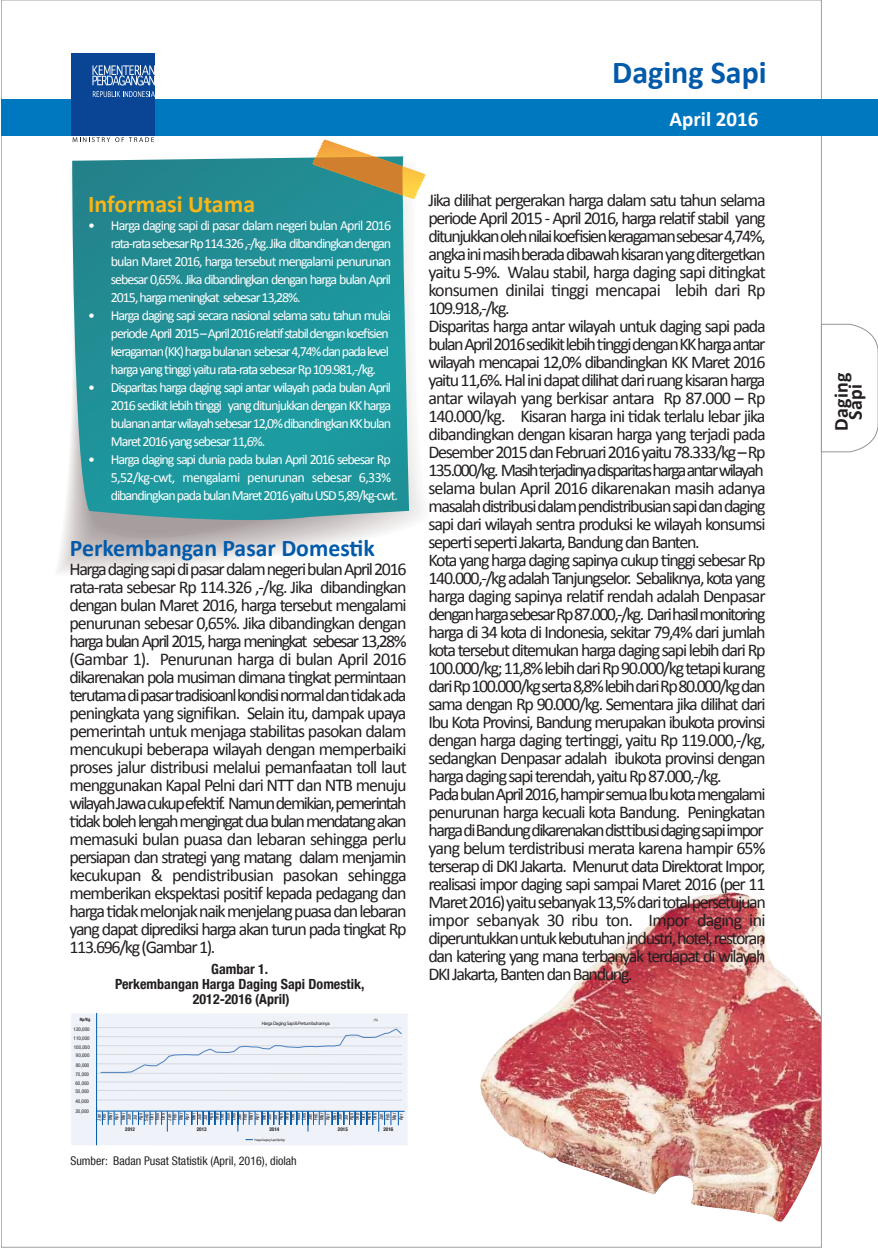
<style>
.page{position:relative;width:878px;height:1248px;background:#fff}
.page>*{position:absolute;margin:0;border:0;box-sizing:border-box;transform-origin:0 0}
.t1{font:700 32px "Calibri";color:#015aaa}
.t2{font:700 24px "Calibri";color:#015aaa}
.t3{font:700 24px "Calibri";color:#fbb515}
.t4{font:700 21px "Calibri";color:#fff}
.t5{font:700 20px "Calibri";letter-spacing:.02em;color:#231f20}
.t6{font:18px/18px "Calibri";letter-spacing:-.075em;color:#231f20;text-align:justify}
.t7{font:14px/18px "Calibri";letter-spacing:-.075em;color:#fff;text-align:justify}
.t8{font:700 condensed 14px/15px "Helvetica Neue LT Com";color:#231f20;text-align:center}
.t9{font:condensed 12px "Helvetica Neue LT Com";color:#231f20}
.t10{font:condensed 5.2px/5.6px "Helvetica Neue LT Com";color:#231f20}
.t11{font:700 condensed 5.2px "Helvetica Neue LT Com";color:#231f20}
.t12{font:5px "Myriad Pro";letter-spacing:-.075em;color:#231f20}
.t13{font:700 condensed 4.4px "Helvetica Neue LT Com";color:#231f20}
.t14{font:3.2px "Myriad Pro";letter-spacing:-.075em;color:#231f20}
.t15{font:condensed 3.2px "Helvetica Neue LT Com";color:#231f20}
</style>
<div class="page">
<svg style="left:68px;top:424px;width:280px;height:115px;background:#c2bbbc"></svg>
<svg style="left:72px;top:157px;width:337px;height:370px;background:#28959b"></svg>
<svg style="left:313px;top:140px;width:113px;height:59px"></svg>
<img style="left:480px;top:892px;width:340px;height:330px">
<div style="left:1px;top:99px;width:877px;height:37px;background:#0078c0"></div>
<div style="left:71px;top:53px;width:84px;height:83px;background:#094594"></div>
<svg style="left:92px;top:65px;width:63px;height:32px"></svg>
<svg style="left:73px;top:137px;width:81px;height:5px"></svg>
<svg style="left:821px;top:324px;width:57px;height:128px"></svg>
<div style="left:71px;top:1013px;width:26px;height:132px;background:#eff2f9"></div>
<div style="left:96px;top:1013px;width:312px;height:132px;background:#eff2f9"></div>
<hr style="left:96px;top:1013px;width:1px;height:132px;background:#015aaa">
<hr style="left:97px;top:1100px;width:305px;height:1px;background:#626768">
<hr style="left:97px;top:1090px;width:305px;height:1px;background:#626768">
<hr style="left:97px;top:1073px;width:305px;height:1px;background:#626768">
<hr style="left:97px;top:1081px;width:305px;height:2px;background:#626768">
<hr style="left:97px;top:1045px;width:305px;height:1px;background:#626768">
<hr style="left:97px;top:1054px;width:305px;height:1px;background:#626768">
<hr style="left:97px;top:1063px;width:305px;height:2px;background:#626768">
<hr style="left:97px;top:1027px;width:304px;height:1px;background:#626768">
<hr style="left:97px;top:1036px;width:305px;height:1px;background:#626768">
<svg style="left:191px;top:1112px;width:65px;height:19px"></svg>
<svg style="left:262px;top:1112px;width:64px;height:20px"></svg>
<hr style="left:97px;top:1111px;width:308px;height:1px;background:#015aaa">
<svg style="left:391px;top:1111px;width:1px;height:14px"></svg>
<svg style="left:332px;top:1111px;width:53px;height:21px"></svg>
<svg style="left:97px;top:1108px;width:18px;height:17px"></svg>
<svg style="left:121px;top:1111px;width:64px;height:21px"></svg>
<svg style="left:100px;top:1028px;width:302px;height:45px"></svg>
<svg style="left:398px;top:1111px;width:1px;height:14px"></svg>
<h1 class="t1" style="left:612px;top:52px;width:156px">Daging Sapi</h1>
<p class="t4" style="left:669px;top:106px;width:91px">April 2016</p>
<h2 class="t3" style="left:88px;top:189px;width:169px">Informasi Utama</h2>
<p class="t7" style="left:111px;top:215px;width:282px;text-indent:-23px">• Harga daging sapi di pasar dalam negeri bulan April 2016 rata-rata sebesar Rp 114.326 ,-/kg. Jika dibandingkan dengan bulan Maret 2016, harga tersebut mengalami penurunan sebesar 0,65%. Jika dibandingkan dengan harga bulan April 2015, harga meningkat sebesar 13,28%.</p>
<p class="t7" style="left:111px;top:305px;width:282px;text-align:left;text-indent:-23px">• Harga daging sapi secara nasional selama satu tahun mulai periode April 2015 – April 2016 relatif stabil dengan koefisien keragaman (KK) harga bulanan sebesar 4,74% dan pada level harga yang tinggi yaitu rata-rata sebesar Rp 109.981,-/kg.</p>
<p class="t7" style="left:111px;top:377px;width:282px;text-indent:-23px">• Disparitas harga daging sapi antar wilayah pada bulan April 2016 sedikit lebih tinggi yang ditunjukkan dengan KK harga bulanan antar wilayah sebesar 12,0% dibandingkan KK bulan Maret 2016 yang sebesar 11,6%.</p>
<p class="t7" style="left:111px;top:449px;width:289px;text-align:left;text-indent:-23px">• Harga daging sapi dunia pada bulan April 2016 sebesar Rp<br>5,52/kg-cwt, mengalami penurunan sebesar 6,33% dibandingkan pada bulan Maret 2016 yaitu USD 5,89/kg-cwt.</p>
<h2 class="t2" style="left:70px;top:533px;width:306px">Perkembangan Pasar Domestik</h2>
<p class="t6" style="left:70px;top:560px;width:339px">Harga daging sapi di pasar dalam negeri bulan April 2016 rata-rata sebesar Rp 114.326 ,-/kg. Jika dibandingkan dengan bulan Maret 2016, harga tersebut mengalami penurunan sebesar 0,65%. Jika dibandingkan dengan harga bulan April 2015, harga meningkat sebesar 13,28% (Gambar 1). Penurunan harga di bulan April 2016 dikarenakan pola musiman dimana tingkat permintaan terutama dipasar tradisioanlkondisinormaldan tidak ada peningkata yang signifikan. Selain itu, dampak upaya pemerintah untuk menjaga stabilitas pasokan dalam mencukupi beberapa wilayah dengan memperbaiki proses jalur distribusi melalui pemanfaatan toll laut menggunakan Kapal Pelni dari NTT dan NTB menuju wilayah Jawa cukup efektif. Namun demikian, pemerintah tidak boleh lengah mengingat dua bulan mendatang akan memasuki bulan puasa dan lebaran sehingga perlu persiapan dan strategi yang matang dalam menjamin kecukupan &amp; pendistribusian pasokan sehingga memberikan ekspektasi positif kepada pedagang dan harga tidak melonjak naik menjelang puasa dan lebaran yang dapat diprediksi harga akan turun pada tingkat Rp 113.696/kg (Gambar 1).</p>
<p class="t8" style="left:115px;top:962px;width:251px">Gambar 1.<br>Perkembangan Harga Daging Sapi Domestik,<br>2012-2016 (April)</p>
<p class="t13" style="left:80px;top:1017px;width:12px">Rp/Kg</p>
<p class="t10" style="left:74px;top:1026px;width:18px">120,000</p>
<p class="t10" style="left:74px;top:1035px;width:18px">110,000</p>
<p class="t10" style="left:74px;top:1044px;width:18px">100,000</p>
<p class="t10" style="left:76px;top:1053px;width:15px">90,000</p>
<p class="t10" style="left:76px;top:1062px;width:15px">80,000</p>
<p class="t10" style="left:75px;top:1072px;width:15px">70,000</p>
<p class="t10" style="left:75px;top:1080px;width:15px">60,000</p>
<p class="t10" style="left:75px;top:1089px;width:15px">50,000</p>
<p class="t10" style="left:75px;top:1098px;width:15px">40,000</p>
<p class="t12" style="left:262px;top:1020px;width:70px">Harga Daging Sapi &amp; Pertumbuhannya</p>
<p class="t15" style="left:374px;top:1018px;width:6px">(%)</p>
<p class="t10" style="left:75px;top:1108px;width:15px">30,000</p>
<p class="t10" style="left:167px;top:1121px;width:9px;rotate:-90deg">Jan<br>Feb</p>
<p class="t10" style="left:178px;top:1120px;width:9px;line-height:6.2px;rotate:-90deg">Mar<br>Apr</p>
<p class="t10" style="left:191px;top:1120px;width:9px;rotate:-90deg">Mei<br>Jun<br>Jul<br>Ags<br>Sep<br>Okt<br>Nov<br>Des</p>
<p class="t10" style="left:236px;top:1120px;width:9px;line-height:6.2px;rotate:-90deg">Jan<br>Feb<br>Mar<br>Apr<br>Mei</p>
<p class="t10" style="left:266px;top:1120px;width:9px;rotate:-90deg">Jun<br>Jul<br>Ags<br>Sep<br>Okt<br>Nov<br>Des<br>Jan<br>Feb<br>Mar<br>Apr</p>
<p class="t10" style="left:332px;top:1120px;width:8px;text-align:justify;rotate:-90deg">Mei Jun Jul</p>
<p class="t10" style="left:348px;top:1120px;width:9px;rotate:-90deg">Ags<br>Sep</p>
<p class="t10" style="left:360px;top:1120px;width:9px;rotate:-90deg">Okt<br>Nov<br>Des</p>
<p class="t14" style="left:254px;top:1138px;width:32px">Harga Daging Sapi (Rp/Kg)</p>
<p class="t10" style="left:96px;top:1121px;width:9px;rotate:-90deg">Jan<br>Feb</p>
<p class="t10" style="left:107px;top:1120px;width:9px;line-height:6.2px;rotate:-90deg">Mar<br>Apr</p>
<p class="t10" style="left:120px;top:1120px;width:9px;rotate:-90deg">Mei<br>Jun<br>Jul<br>Ags</p>
<p class="t10" style="left:144px;top:1121px;width:9px;rotate:-90deg">Sep<br>Okt</p>
<p class="t10" style="left:155px;top:1120px;width:9px;rotate:-90deg">Nov<br>Des</p>
<p class="t10" style="left:384px;top:1120px;width:9px;line-height:6.6px;rotate:-90deg">Feb<br>Mar</p>
<p class="t11" style="left:125px;top:1126px;width:11px">2012</p>
<p class="t10" style="left:379px;top:1120px;width:8px;rotate:-90deg">Jan</p>
<p class="t10" style="left:398px;top:1120px;width:8px;rotate:-90deg">Apr</p>
<p class="t11" style="left:197px;top:1126px;width:11px">2013</p>
<p class="t11" style="left:269px;top:1126px;width:11px">2014</p>
<p class="t11" style="left:338px;top:1126px;width:11px">2015</p>
<p class="t11" style="left:383px;top:1126px;width:11px">2016</p>
<p class="t9" style="left:70px;top:1154px;width:228px">Sumber: Badan Pusat Statistik (April, 2016), diolah</p>
<p class="t6" style="left:429px;top:190px;width:339px;text-align:left">Jika dilihat pergerakan harga dalam satu tahun selama periode April 2015 - April 2016, harga relatif stabil yang ditunjukkan oleh nilaikoefisien keragaman sebesar 4,74%, angka ini masih berada dibawah kisaran yang ditergetkan yaitu 5-9%. Walau stabil, harga daging sapi ditingkat konsumen dinilai tinggi mencapai lebih dari Rp 109.918,-/kg.<br>Disparitas harga antar wilayah untuk daging sapi pada bulan April2016 sedikit lebih tinggidengan KK harga antar wilayah mencapai 12,0% dibandingkan KK Maret 2016 yaitu 11,6%. Hal ini dapat dilihat dari ruang kisaran harga antar wilayah yang berkisar antara Rp 87.000 – Rp 140.000/kg. Kisaran harga ini tidak terlalu lebar jika dibandingkan dengan kisaran harga yang terjadi pada Desember 2015 dan Februari 2016 yaitu 78.333/kg – Rp 135.000/kg. Masih terjadinya disparitas harga antar wilayah selama bulan April 2016 dikarenakan masih adanya masalah distribusi dalam pendistribusian sapi dan daging sapi dari wilayah sentra produksi ke wilayah konsumsi seperti seperti Jakarta, Bandung dan Banten.<br>Kota yang harga daging sapinya cukup tinggi sebesar Rp 140.000,-/kg adalah Tanjungselor. Sebaliknya, kota yang harga daging sapinya relatif rendah adalah Denpasar dengan harga sebesar Rp 87.000,-/kg. Darihasilmonitoring harga di 34 kota di Indonesia, sekitar 79,4% dari jumlah kota tersebut ditemukan harga daging sapi lebih dari Rp 100.000/kg; 11,8% lebih dari Rp 90.000/kg tetapi kurang dariRp 100.000/kg serta 8,8% lebih dariRp 80.000/kg dan sama dengan Rp 90.000/kg. Sementara jika dilihat dari Ibu Kota Provinsi, Bandung merupakan ibukota provinsi dengan harga daging tertinggi, yaitu Rp 119.000,-/kg, sedangkan Denpasar adalah ibukota provinsi dengan harga daging sapi terendah, yaitu Rp 87.000,-/kg.<br>Pada bulan April2016, hampir semua Ibu kota mengalami penurunan harga kecuali kota Bandung. Peningkatan harga diBandung dikarenakan disttibusidaging sapiimpor yang belum terdistribusi merata karena hampir 65% terserap di DKI Jakarta. Menurut data Direktorat Impor, realisasi impor daging sapi sampai Maret 2016 (per 11<br>Maret 2016) yaitu sebanyak 13,5% dari total persetujuan impor sebanyak 30 ribu ton. Impor daging ini diperuntukkan untuk kebutuhan industri, hotel, restoran dan katering yang mana terbanyak terdapat di wilayah DKI Jakarta, Banten dan Bandung.</p>
<p class="t5" style="left:829px;top:431px;width:61px;rotate:-90deg">Daging</p>
<p class="t5" style="left:843px;top:420px;width:38px;rotate:-90deg">Sapi</p>
</div>
